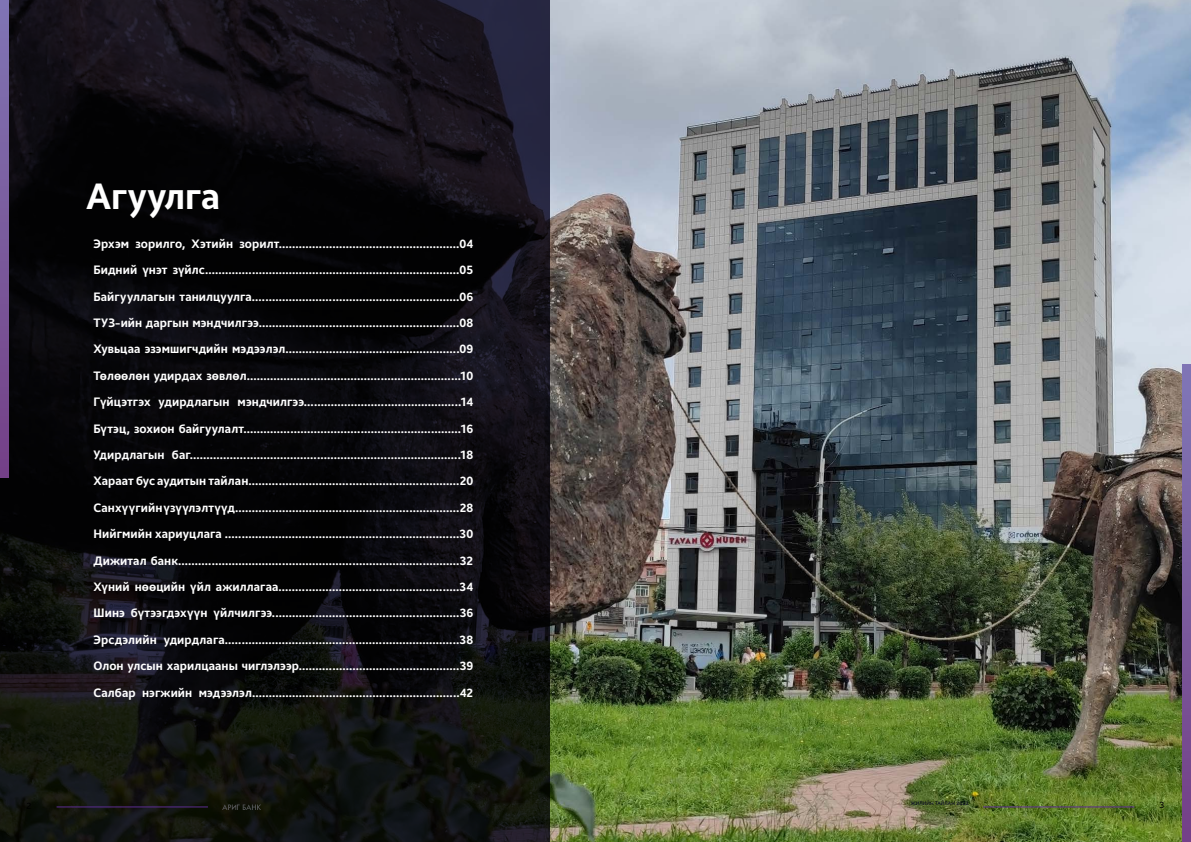
<style>
.page{position:relative;width:1191px;height:842px;background:#fff}
.page>*{position:absolute;margin:0;border:0;box-sizing:border-box;transform-origin:0 0}
.t1{font:700 36px "Samsung Sans";color:#fff}
.t2{font:700 12px/26.4px "Samsung Sans";letter-spacing:.005em;color:#fff}
.t3{font:9px "Samsung Sans";color:#000}
.t4{font:5px "Samsung Sans";letter-spacing:.005em;color:#030024}
.s1{font-size:6px}
</style>
<div class="page">
<img style="left:549px;top:0;width:642px;height:842px">
<svg style="left:0;top:0;width:549px;height:842px;background:#0d0c0f"></svg>
<svg style="left:1182px;top:364px;width:9px;height:478px;background:#7a5b9e"></svg>
<svg style="left:0;top:0;width:9px;height:477px;background:#7a5a9d"></svg>
<hr style="left:983px;top:806px;width:151px;height:1px;background:#5c2d91">
<hr style="left:57px;top:806px;width:151px;height:1px;background:#5c2d91">
<svg style="left:222px;top:804px;width:39px;height:6px"></svg>
<h1 class="t1" style="left:86px;top:172px;width:135px">Агуулга</h1>
<p class="t2" style="left:94px;top:230px;width:381px">Эрхэм зорилго, Хэтийн зорилт......................................................04</p>
<p class="t2" style="left:94px;top:256px;width:381px">Бидний үнэт зүйлс............................................................................05<br>Байгууллагын танилцуулга..............................................................06</p>
<p class="t2" style="left:94px;top:309px;width:381px;text-align:justify">ТУЗ-ийн даргын мэндчилгээ............................................................08<br>Хувьцаа эзэмшигчдийн мэдээлэл....................................................09<br>Төлөөлөн удирдах зөвлөл................................................................10<br>Гүйцэтгэх удирдлагын мэндчилгээ...............................................14<br>Бүтэц, зохион байгуулалт.................................................................16</p>
<p class="t2" style="left:94px;top:441px;width:381px">Удирдлагын баг.................................................................................18<br>Хараат бус аудитын тайлан...............................................................20</p>
<p class="t2" style="left:94px;top:494px;width:381px">Санхүүгийн үзүүлэлтүүд...................................................................28<br>Нийгмийн хариуцлага ......................................................................30</p>
<p class="t2" style="left:94px;top:547px;width:381px">Дижитал банк....................................................................................32<br>Хүний нөөцийн үйл ажиллагаа......................................................34</p>
<p class="t2" style="left:94px;top:600px;width:381px;text-align:justify">Шинэ бүтээгдэхүүн үйлчилгээ........................................................36<br>Эрсдэлийн удирдлага......................................................................38<br>Олон улсын харилцааны чиглэлээр................................................39<br>Салбар нэгжийн мэдээлэл..............................................................42</p>
<p class="t4" style="left:911px;top:799px;width:59px">ЖИЛИЙН ТАЙЛАН <span class="s1">2022</span></p>
<p class="t3" style="left:1159px;top:799px;width:7px">3</p>
</div>
